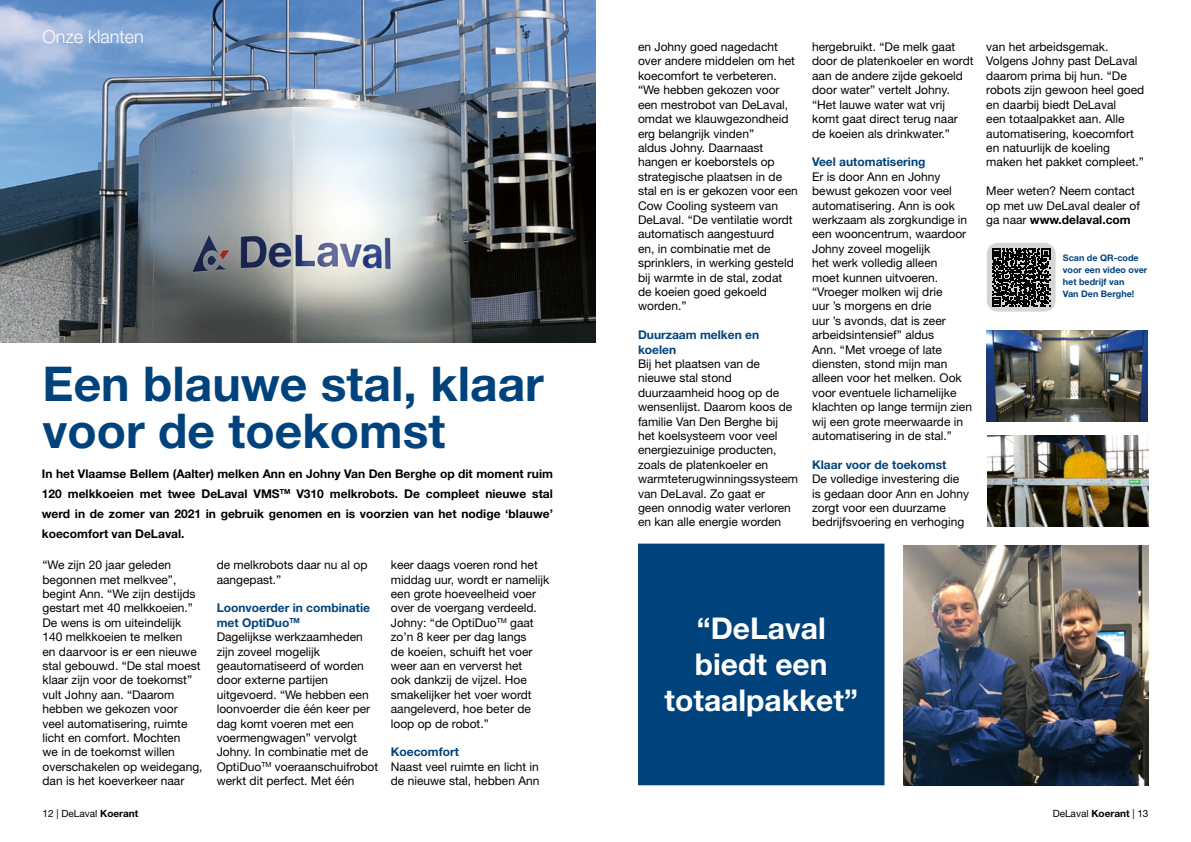
<style>
.page{position:relative;width:1191px;height:842px;background:#fff}
.page>*{position:absolute;margin:0;border:0;box-sizing:border-box;transform-origin:0 0}
.t1{font:700 48px/47px "Helvetica Neue LT Std";color:#00437c}
.t2{font:700 30px/36px "Helvetica Neue LT Std";color:#fff;text-align:center}
.t3{font:300 18px "Helvetica Neue LT Std";color:#fff}
.t4{font:12px/14.4px "Helvetica Neue LT Std";color:#000}
.t5{font:700 12px/20px "Helvetica Neue LT Std";color:#000;text-align:justify}
.t6{font:700 12px/14.4px "Helvetica Neue LT Std";color:#00437c}
.t7{font:10px "Helvetica Neue LT Std";color:#000}
.Copy{font:700 9px/12px "Helvetica Neue LT Std";color:#00437c}
.s1{font-weight:700}
</style>
<div class="page">
<img style="left:0;top:0;width:595px;height:342px">
<img style="left:987px;top:435px;width:161px;height:91px">
<img style="left:986px;top:330px;width:162px;height:91px">
<div style="left:644px;top:550px;width:234px;height:229px;background:#00437c"></div>
<div style="left:638px;top:544px;width:246px;height:241px;border:13px solid #00437c"></div>
<img style="left:903px;top:545px;width:245px;height:240px">
<div style="left:986px;top:243px;width:69px;height:69px;background:#d4d5d7;border-radius:11px"></div>
<svg style="left:992px;top:248px;width:58px;height:58px"></svg>
<p class="t3" style="left:43px;top:25px;width:103px">Onze klanten</p>
<p class="t1" style="left:43px;top:359px;width:503px">Een blauwe stal, klaar voor de toekomst</p>
<p class="t5" style="left:42px;top:464px;width:513px">In het Vlaamse Bellem (Aalter) melken Ann en Johny Van Den Berghe op dit moment ruim 120 melkkoeien met twee DeLaval VMS<sup>TM</sup> V310 melkrobots. De compleet nieuwe stal werd in de zomer van 2021 in gebruik genomen en is voorzien van het nodige ‘blauwe’ koecomfort van DeLaval.</p>
<p class="t4" style="left:43px;top:558px;width:162px">“We zijn 20 jaar geleden begonnen met melkvee”, begint Ann. “We zijn destijds gestart met 40 melkkoeien.”<br>De wens is om uiteindelijk<br>140 melkkoeien te melken<br>en daarvoor is er een nieuwe stal gebouwd. “De stal moest klaar zijn voor de toekomst” vult Johny aan. “Daarom hebben we gekozen voor<br>veel automatisering, ruimte licht en comfort. Mochten<br>we in de toekomst willen overschakelen op weidegang, dan is het koeverkeer naar</p>
<p class="t4" style="left:217px;top:558px;width:152px">de melkrobots daar nu al op aangepast.”</p>
<p class="t6" style="left:217px;top:601px;width:155px">Loonvoerder in combinatie met OptiDuo<sup>TM</sup></p>
<p class="t4" style="left:217px;top:630px;width:163px">Dagelijkse werkzaamheden zijn zoveel mogelijk geautomatiseerd of worden door externe partijen uitgevoerd. “We hebben een loonvoerder die één keer per dag komt voeren met een voermengwagen” vervolgt<br>Johny. In combinatie met de<br>OptiDuo<sup>TM</sup> voeraanschuifrobot werkt dit perfect. Met één</p>
<p class="t4" style="left:391px;top:558px;width:160px">keer daags voeren rond het middag uur, wordt er namelijk een grote hoeveelheid voer over de voergang verdeeld.<br>Johny: “de OptiDuo<sup>TM</sup> gaat zo’n 8 keer per dag langs<br>de koeien, schuift het voer weer aan en ververst het<br>ook dankzij de vijzel. Hoe smakelijker het voer wordt aangeleverd, hoe beter de loop op de robot.”</p>
<p class="t6" style="left:391px;top:745px;width:70px">Koecomfort</p>
<p class="t4" style="left:391px;top:759px;width:150px">Naast veel ruimte en licht in de nieuwe stal, hebben Ann</p>
<p class="t4" style="left:638px;top:39px;width:161px">en Johny goed nagedacht over andere middelen om het koecomfort te verbeteren. “We hebben gekozen voor een mestrobot van DeLaval, omdat we klauwgezondheid erg belangrijk vinden”<br>aldus Johny. Daarnaast hangen er koeborstels op strategische plaatsen in de stal en is er gekozen voor een<br>Cow Cooling systeem van<br>DeLaval. “De ventilatie wordt automatisch aangestuurd<br>en, in combinatie met de sprinklers, in werking gesteld bij warmte in de stal, zodat de koeien goed gekoeld worden.”</p>
<p class="t6" style="left:638px;top:327px;width:123px">Duurzaam melken en koelen</p>
<p class="t4" style="left:638px;top:356px;width:124px">Bij het plaatsen van de</p>
<p class="t4" style="left:638px;top:371px;width:162px">nieuwe stal stond duurzaamheid hoog op de wensenlijst. Daarom koos de familie Van Den Berghe bij het koelsysteem voor veel energiezuinige producten, zoals de platenkoeler en warmteterugwinningssysteem van DeLaval. Zo gaat er<br>geen onnodig water verloren en kan alle energie worden</p>
<p class="t4" style="left:812px;top:39px;width:163px">hergebruikt. “De melk gaat door de platenkoeler en wordt aan de andere zijde gekoeld door water” vertelt Johny. “Het lauwe water wat vrij komt gaat direct terug naar de koeien als drinkwater.”</p>
<p class="t6" style="left:812px;top:155px;width:115px">Veel automatisering</p>
<p class="t4" style="left:812px;top:169px;width:161px">Er is door Ann en Johny bewust gekozen voor veel automatisering. Ann is ook werkzaam als zorgkundige in een wooncentrum, waardoor<br>Johny zoveel mogelijk<br>het werk volledig alleen<br>moet kunnen uitvoeren. “Vroeger molken wij drie<br>uur ’s morgens en drie<br>uur ’s avonds, dat is zeer arbeidsintensief” aldus<br>Ann. “Met vroege of late diensten, stond mijn man alleen voor het melken. Ook voor eventuele lichamelijke klachten op lange termijn zien wij een grote meerwaarde in automatisering in de stal.”</p>
<p class="t6" style="left:812px;top:457px;width:136px">Klaar voor de toekomst</p>
<p class="t4" style="left:812px;top:471px;width:158px">De volledige investering die is gedaan door Ann en Johny zorgt voor een duurzame bedrijfsvoering en verhoging</p>
<p class="t4" style="left:986px;top:39px;width:159px">van het arbeidsgemak.<br>Volgens Johny past DeLaval daarom prima bij hun. “De robots zijn gewoon heel goed en daarbij biedt DeLaval<br>een totaalpakket aan. Alle automatisering, koecomfort en natuurlijk de koeling maken het pakket compleet.”</p>
<p class="t4" style="left:986px;top:183px;width:155px">Meer weten? Neem contact op met uw DeLaval dealer of ga naar <span class="s1">www.delaval.com</span></p>
<p class="Copy" style="left:1063px;top:252px;width:86px">Scan de QR-code voor een video over het bedrijf van<br>Van Den Berghe!</p>
<p class="t2" style="left:664px;top:610px;width:195px">“DeLaval biedt een totaalpakket”</p>
<p class="t7" style="left:43px;top:808px;width:97px">12 | DeLaval <span class="s1">Koerant</span></p>
<p class="t7" style="left:1052px;top:808px;width:97px">DeLaval <span class="s1">Koerant</span> | 13</p>
</div>
